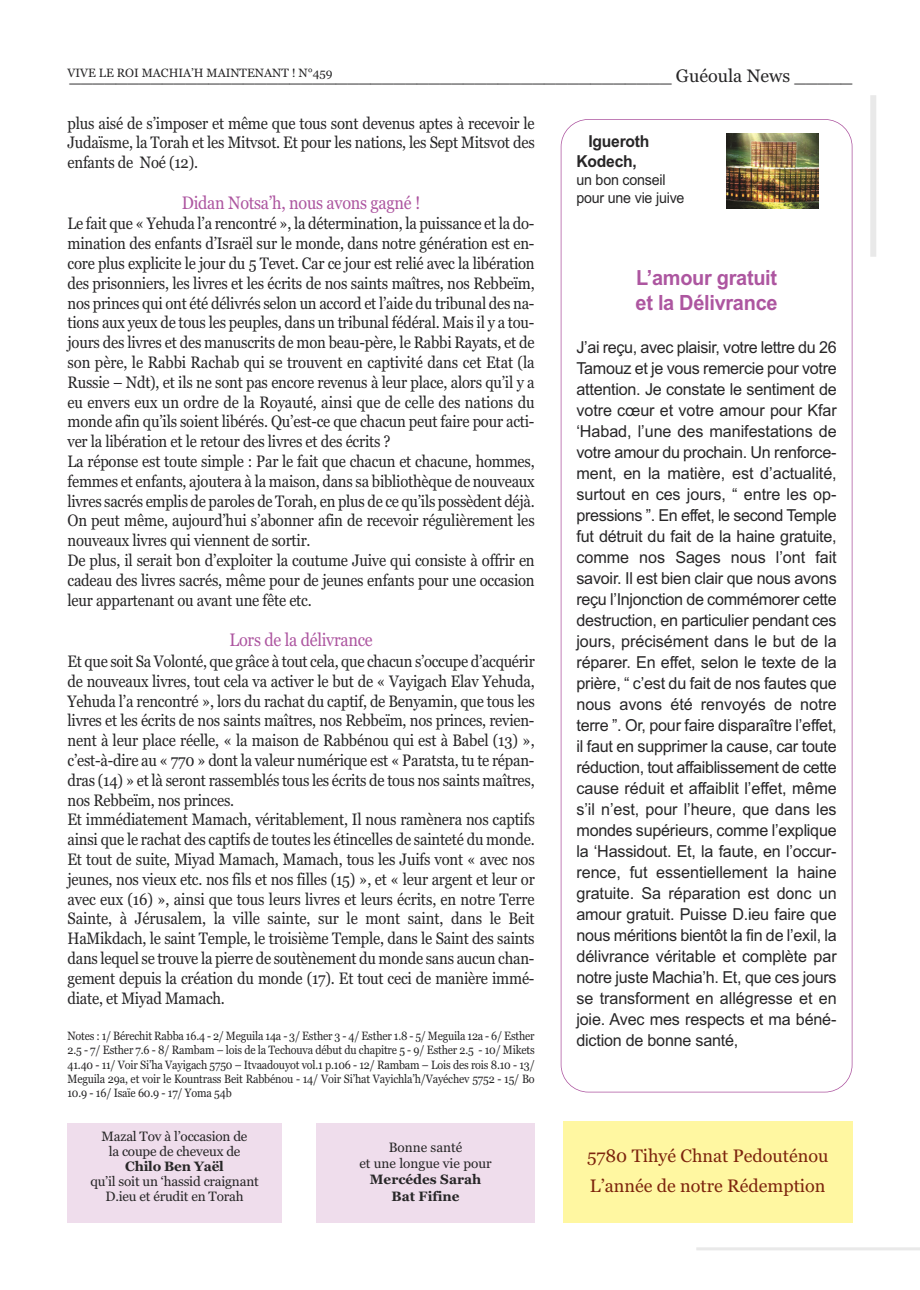
<style>
.page{position:relative;width:920px;height:1290px;background:#fff}
.page>*{position:absolute;margin:0;border:0;box-sizing:border-box;transform-origin:0 0}
.t1{font:700 21px/25.2px "Arial";letter-spacing:-.015em;color:#ad56a0;scale:.95 1}
.t2{font:18px "Georgia";color:#272627}
.t3{font:18px/30px "Georgia";color:#7d250d}
.t4{font:18px "Georgia";letter-spacing:-.015em;color:#ad56a0;scale:.9 1}
.t5{font:16.5px/19.8px "Georgia";letter-spacing:-.015em;color:#272627;scale:.9 1}
.t6{font:16.5px/21px "Arial";letter-spacing:-.01em;color:#272627;text-align:justify}
.t7{font:700 16.5px/19.8px "Arial";letter-spacing:-.015em;color:#272627;scale:.95 1}
.t8{font:15px/18px "Arial";letter-spacing:-.015em;color:#272627;scale:.95 1}
.t9{font:13.5px/15px "Georgia";letter-spacing:-.015em;color:#272627;text-align:center}
.t10{font:700 13.5px/16.2px "Georgia";color:#272627;text-align:center}
.t11{font:12px/14.4px "Georgia";letter-spacing:-.015em;color:#272627;text-align:justify;scale:.9 1}
</style>
<div class="page">
<div style="left:561px;top:119px;width:291px;height:973px;border:2px solid #ad56a0;border-radius:28px"></div>
<div style="left:563px;top:1121px;width:289px;height:101px;background:#fff7a1"></div>
<svg style="left:726px;top:133px;width:92px;height:76px"></svg>
<img style="left:727px;top:133px;width:91px;height:75px">
<div style="left:870px;top:95px;width:6px;height:162px;background:#e9e9e9"></div>
<hr style="left:696px;top:1247px;width:224px;height:3px;background:#e9e9e9">
<div style="left:68px;top:1123px;width:214px;height:99px;background:#efddec"></div>
<div style="left:316px;top:1122px;width:219px;height:100px;background:#efddec"></div>
<p class="t2" style="left:67px;top:65px;width:786px"><sup>V</sup>_<sup>IV</sup>_<sup>E</sup>_<sup>L</sup>_<sup>E</sup> _<sup>RO</sup>_<sup>I</sup>_<sup>M</sup>_<sup>AC</sup>_<sup>H</sup>_<sup>IA</sup>_<sup>’H</sup>_<sup>M</sup>_<sup>A</sup>_<sup>IN</sup>_<sup>T</sup>_<sup>E</sup>_<sup>NA</sup>_<sup>N</sup>_<sup>T</sup>_<sup>!</sup> <sup>N</sup>_<sup>°</sup>_<sup>45</sup>_<sup>9</sup> _____________________________ Guéoula News _____</p>
<p class="t5" style="left:68px;top:113px;width:521px;text-align:justify">plus aisé de s’imposer et même que tous sont devenus aptes à recevoir le Judaïsme, la Torah et les Mitvsot. Et pour les nations, les Sept Mitsvot des enfants de Noé (12).</p>
<p class="t4" style="left:182px;top:192px;width:267px">Didan Notsa’h, nous avons gagné !</p>
<p class="t5" style="left:68px;top:214px;width:521px">Le fait que « Yehuda l’a rencontré », la détermination, la puissance et la do&shy;mination des enfants d’Israël sur le monde, dans notre génération est en&shy;core plus explicite le jour du 5 Tevet. Car ce jour est relié avec la libération des prisonniers, les livres et les écrits de nos saints maîtres, nos Rebbeïm, nos princes qui ont été délivrés selon un accord et l’aide du tribunal des na&shy;tions aux yeux de tous les peuples, dans un tribunal fédéral. Mais il y a tou&shy;jours des livres et des manuscrits de mon beau-père, le Rabbi Rayats, et de son père, le Rabbi Rachab qui se trouvent en captivité dans cet Etat (la Russie – Ndt), et ils ne sont pas encore revenus à leur place, alors qu’il y a eu envers eux un ordre de la Royauté, ainsi que de celle des nations du monde afin qu’ils soient libérés. Qu’est-ce que chacun peut faire pour acti&shy;ver la libération et le retour des livres et des écrits ?<br>La réponse est toute simple : Par le fait que chacun et chacune, hommes, femmes et enfants, ajoutera à la maison, dans sa bibliothèque de nouveaux livres sacrés emplis de paroles de Torah, en plus de ce qu’ils possèdent déjà.<br>On peut même, aujourd’hui s’abonner afin de recevoir régulièrement les nouveaux livres qui viennent de sortir.<br>De plus, il serait bon d’exploiter la coutume Juive qui consiste à offrir en cadeau des livres sacrés, même pour de jeunes enfants pour une occasion leur appartenant ou avant une fête etc.</p>
<p class="t4" style="left:230px;top:630px;width:160px">Lors de la délivrance</p>
<p class="t5" style="left:67px;top:651px;width:521px">Et que soit Sa Volonté, que grâce à tout cela, que chacun s’occupe d’acquérir de nouveaux livres, tout cela va activer le but de « Vayigach Elav Yehuda, Yehuda l’a rencontré », lors du rachat du captif, de Benyamin, que tous les livres et les écrits de nos saints maîtres, nos Rebbeïm, nos princes, revien&shy;nent à leur place réelle, « la maison de Rabbénou qui est à Babel (13) », c’est-à-dire au « 770 » dont la valeur numérique est « Paratsta, tu te répan&shy;dras (14) » et là seront rassemblés tous les écrits de tous nos saints maîtres, nos Rebbeïm, nos princes.<br>Et immédiatement Mamach, véritablement, Il nous ramènera nos captifs ainsi que le rachat des captifs de toutes les étincelles de sainteté du monde.<br>Et tout de suite, Miyad Mamach, Mamach, tous les Juifs vont « avec nos jeunes, nos vieux etc. nos fils et nos filles (15) », et « leur argent et leur or avec eux (16) », ainsi que tous leurs livres et leurs écrits, en notre Terre Sainte, à Jérusalem, la ville sainte, sur le mont saint, dans le Beit HaMikdach, le saint Temple, le troisième Temple, dans le Saint des saints dans lequel se trouve la pierre de soutènement du monde sans aucun chan&shy;gement depuis la création du monde (17). Et tout ceci de manière immé&shy;diate, et Miyad Mamach.</p>
<p class="t11" style="left:67px;top:1028px;width:521px">Notes : 1/ Bérechit Rabba 16.4 - 2/ Meguila 14a - 3/ Esther 3 - 4/ Esther 1.8 - 5/ Meguila 12a - 6/ Esther 2.5 - 7/ Esther 7.6 - 8/ Rambam – lois de la Techouva début du chapitre 5 - 9/ Esther 2.5 - 10/ Mikets 41.40 - 11/ Voir Si’ha Vayigach 5750 – Itvaadouyot vol.1 p.106 - 12/ Rambam – Lois des rois 8.10 - 13/ Meguila 29a, et voir le Kountrass Beit Rabbénou - 14/ Voir Si’hat Vayichla’h/Vayéchev 5752 - 15/ Bo 10.9 - 16/ Isaïe 60.9 - 17/ Yoma 54b</p>
<p class="t9" style="left:102px;top:1128px;width:147px">Mazal Tov à l’occasion de la coupe de cheveux de</p>
<p class="t10" style="left:125px;top:1158px;width:100px">Chilo Ben Yaël</p>
<p class="t9" style="left:90px;top:1173px;width:170px">qu’il soit un ‘hassid craignant<br>D.ieu et érudit en Torah</p>
<p class="t9" style="left:359px;top:1139px;width:134px;line-height:16.2px">Bonne santé<br>et une longue vie pour</p>
<p class="t10" style="left:370px;top:1171px;width:113px">Mercédes Sarah<br>Bat Fifine</p>
<p class="t7" style="left:576px;top:131px;width:78px;text-indent:12px">Igueroth<br>Kodech,</p>
<p class="t8" style="left:576px;top:171px;width:115px">un bon conseil pour une vie juive</p>
<p class="t1" style="left:636px;top:265px;width:151px">L’amour gratuit et la Délivrance</p>
<p class="t6" style="left:576px;top:337px;width:262px">J’ai reçu, avec plaisir, votre lettre du 26<br>Tamouz et je vous remercie pour votre attention. Je constate le sentiment de votre cœur et votre amour pour Kfar ‘Habad, l’une des manifestations de votre amour du prochain. Un renforce&shy;ment, en la matière, est d’actualité, surtout en ces jours, “ entre les op&shy;pressions ”. En effet, le second Temple fut détruit du fait de la haine gratuite, comme nos Sages nous l’ont fait savoir. Il est bien clair que nous avons reçu l’Injonction de commémorer cette destruction, en particulier pendant ces jours, précisément dans le but de la réparer. En effet, selon le texte de la prière, “ c’est du fait de nos fautes que nous avons été renvoyés de notre terre ”. Or, pour faire disparaître l’effet, il faut en supprimer la cause, car toute réduction, tout affaiblissement de cette cause réduit et affaiblit l’effet, même s’il n’est, pour l’heure, que dans les mondes supérieurs, comme l’explique la ‘Hassidout. Et, la faute, en l’occur&shy;rence, fut essentiellement la haine gratuite. Sa réparation est donc un amour gratuit. Puisse D.ieu faire que nous méritions bientôt la fin de l’exil, la délivrance véritable et complète par notre juste Machia’h. Et, que ces jours se transforment en allégresse et en joie. Avec mes respects et ma béné&shy;diction de bonne santé,</p>
<p class="t3" style="left:587px;top:1140px;width:243px">5780 Tihyé Chnat Pedouténou<br>L’année de notre Rédemption</p>
</div>
